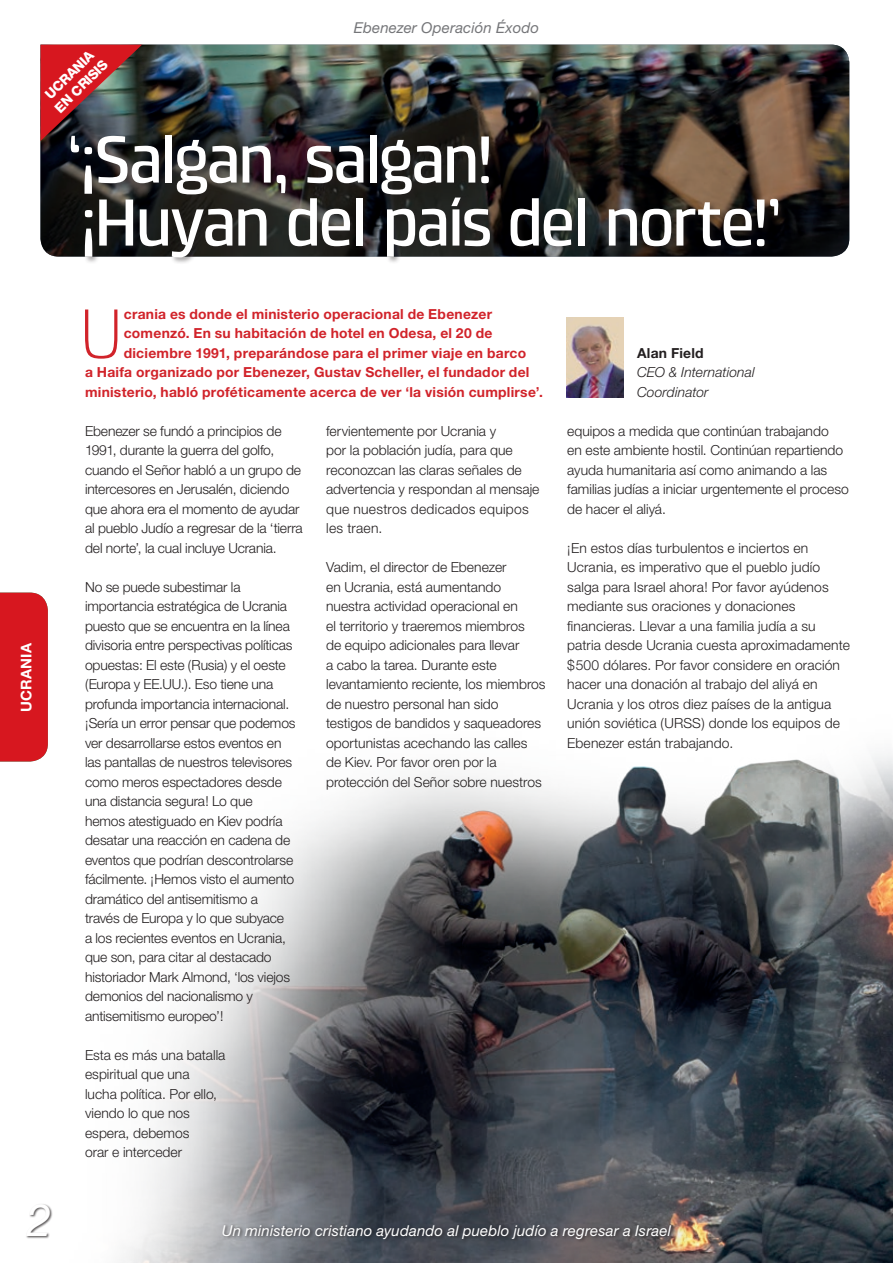
<style>
.page{position:relative;width:893px;height:1263px;background:#fff}
.page>*{position:absolute;margin:0;border:0;box-sizing:border-box;transform-origin:0 0}
.t1{font:300 71.25px "Klint Pro";color:#d1232a}
.t2{font:500 67.8px/63px "Klint Pro";letter-spacing:-.055em;color:#fff}
.t3{font:italic 45px "Helvetica Neue";color:#fff}
.t4{font:italic 15px "Helvetica Neue";letter-spacing:.01em;color:#fff}
.t5{font:italic 15px "Helvetica Neue";letter-spacing:.01em;color:#757679}
.t6{font:700 14.7px "Helvetica Neue";letter-spacing:.01em;color:#fff}
.t7{font:300 13.8px/19.5px "Helvetica Neue";letter-spacing:-.005em;color:#231f20}
.t8{font:700 13.8px "Helvetica Neue";letter-spacing:.02em;color:#d1232a}
.t9{font:italic 300 13.8px/19.5px "Helvetica Neue";letter-spacing:.005em;color:#231f20}
.t10{font:700 13.8px "Helvetica Neue";letter-spacing:.02em;color:#231f20}
.t11{font:800 13.65px/16.4px "Helvetica Neue";color:#fff}
</style>
<div class="page">
<img style="left:120px;top:776px;width:391px;height:487px">
<img style="left:511px;top:753px;width:382px;height:510px">
<img style="left:40px;top:45px;width:809px;height:211px">
<svg style="left:40px;top:45px;width:112px;height:104px;background:#833034"></svg>
<div style="left:69px;top:134px;width:717px;height:131px;background:#231f20;opacity:.41"></div>
<img style="left:567px;top:317px;width:57px;height:80px">
<div style="left:25px;top:1204px;width:28px;height:35px;background:#231f20;opacity:.75"></div>
<div style="left:221px;top:1223px;width:455px;height:20px;background:#231f20;opacity:.75"></div>
<div style="left:0;top:593px;width:48px;height:168px;background:#d7171f"></div>
<p class="t11" style="left:40px;top:93px;width:70px;rotate:-45deg">UCRANIA<br>EN CRISIS</p>
<p class="t5" style="left:354px;top:19px;width:187px">Ebenezer Operación Éxodo</p>
<p class="t6" style="left:17px;top:715px;width:77px;rotate:-90deg">MOLDOVA</p>
<p class="t6" style="left:17px;top:712px;width:71px;rotate:-90deg">UCRANIA</p>
<h3 class="t3" style="left:26px;top:1193px;width:27px">2</h3>
<h2 class="t2" style="left:67px;top:128px;width:717px">‘¡Salgan, salgan!<br>¡Huyan del país del norte!’</h2>
<h1 class="t1" style="left:79px;top:293px;width:47px">U</h1>
<p class="t8" style="left:124px;top:305px;width:370px">crania es donde el ministerio operacional de Ebenezer</p>
<p class="t8" style="left:124px;top:325px;width:370px">comenzó. En su habitación de hotel en Odesa, el 20 de</p>
<p class="t8" style="left:124px;top:344px;width:404px">diciembre 1991, preparándose para el primer viaje en barco</p>
<p class="t8" style="left:85px;top:364px;width:446px">a Haifa organizado por Ebenezer, Gustav Scheller, el fundador del</p>
<p class="t8" style="left:85px;top:383px;width:459px">ministerio, habló proféticamente acerca de ver ‘la visión cumplirse’.</p>
<p class="t7" style="left:326px;top:421px;width:215px">fervientemente por Ucrania y<br>por la población judía, para que reconozcan las claras señales de advertencia y respondan al mensaje que nuestros dedicados equipos les traen.</p>
<p class="t7" style="left:326px;top:557px;width:221px">Vadim, el director de Ebenezer<br>en Ucrania, está aumentando nuestra actividad operacional en<br>el territorio y traeremos miembros<br>de equipo adicionales para llevar<br>a cabo la tarea. Durante este levantamiento reciente, los miembros de nuestro personal han sido testigos de bandidos y saqueadores oportunistas acechando las calles de Kiev. Por favor oren por la protección del Señor sobre nuestros</p>
<p class="t7" style="left:85px;top:421px;width:219px">Ebenezer se fundó a principios de 1991, durante la guerra del golfo, cuando el Señor habló a un grupo de intercesores en Jerusalén, diciendo que ahora era el momento de ayudar al pueblo Judío a regresar de la ‘tierra del norte’, la cual incluye Ucrania.</p>
<p class="t7" style="left:85px;top:577px;width:212px">No se puede subestimar la importancia estratégica de Ucrania puesto que se encuentra en la línea divisoria entre perspectivas políticas opuestas: El este (Rusia) y el oeste (Europa y EE.UU.). Eso tiene una profunda importancia internacional. ¡Sería un error pensar que podemos ver desarrollarse estos eventos en las pantallas de nuestros televisores como meros espectadores desde una distancia segura! Lo que hemos atestiguado en Kiev podría desatar una reacción en cadena de eventos que podrían descontrolarse fácilmente. ¡Hemos visto el aumento dramático del antisemitismo a través de Europa y lo que subyace<br>a los recientes eventos en Ucrania, que son, para citar al destacado historiador Mark Almond, ‘los viejos demonios del nacionalismo y antisemitismo europeo’!</p>
<p class="t7" style="left:85px;top:1045px;width:142px">Esta es más una batalla espiritual que una<br>lucha política. Por ello, viendo lo que nos espera, debemos<br>orar e interceder</p>
<p class="t10" style="left:637px;top:344px;width:68px">Alan Field</p>
<p class="t9" style="left:637px;top:363px;width:119px">CEO &amp; International<br>Coordinator</p>
<p class="t7" style="left:567px;top:421px;width:283px">equipos a medida que continúan trabajando<br>en este ambiente hostil. Continúan repartiendo ayuda humanitaria así como animando a las familias judías a iniciar urgentemente el proceso de hacer el aliyá.</p>
<p class="t7" style="left:567px;top:538px;width:284px">¡En estos días turbulentos e inciertos en Ucrania, es imperativo que el pueblo judío salga para Israel ahora! Por favor ayúdenos mediante sus oraciones y donaciones financieras. Llevar a una familia judía a su patria desde Ucrania cuesta aproximadamente $500 dólares. Por favor considere en oración hacer una donación al trabajo del aliyá en Ucrania y los otros diez países de la antigua unión soviética (URSS) donde los equipos de Ebenezer están trabajando.</p>
<p class="t4" style="left:222px;top:1221px;width:451px">Un ministerio cristiano ayudando al pueblo judío a regresar a Israel</p>
</div>
